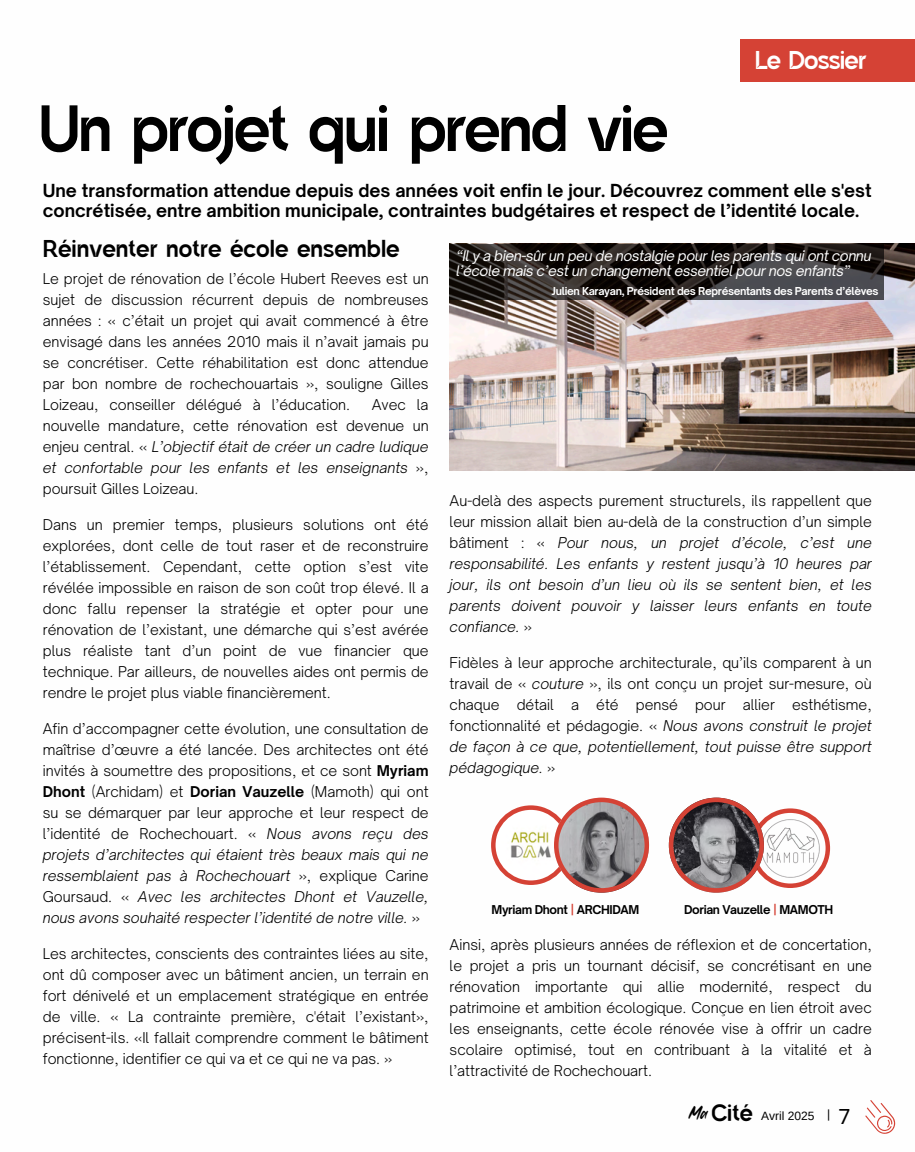
<style>
.page{position:relative;width:915px;height:1152px;background:#fff}
.page>*{position:absolute;margin:0;border:0;box-sizing:border-box;transform-origin:0 0}
.t1{font:69px "Amidone Grotesk";letter-spacing:-.03em;color:#000}
.t2{font:27px "Amidone Grotesk";letter-spacing:-.03em;color:#fff}
.t3{font:25.5px "Amidone Grotesk";color:#000}
.t4{font:24.75px "Amidone Grotesk";color:#000}
.t5{font:21px "Noto Sans";color:#000}
.t6{font:18px "Spotlight";color:#000}
.t7{font:700 17.25px/20.2px "Open Sauce One";color:#000}
.t8{font:300 14.25px/21px "Open Sauce One";color:#000;text-align:justify}
.t9{font:italic 300 14.25px/21px "Open Sauce One";color:#000;text-align:justify}
.t10{font:italic 13.95px/14.7px "Open Sauce One";letter-spacing:-.03em;color:#fff}
.t11{font:12px "Arimo";color:#000}
.t12{font:700 11.7px "Open Sauce One";letter-spacing:-.03em;color:#000}
.t13{font:700 10.5px "Open Sauce One";letter-spacing:-.03em;color:#fff}
.s1{font-style:italic}
.s2{font-weight:700}
.s3{font-style:normal}
.s4{color:#d54235}
</style>
<div class="page">
<img style="left:449px;top:244px;width:466px;height:227px">
<div style="left:740px;top:39px;width:175px;height:42px;background:#d54235"></div>
<svg style="left:491px;top:798px;width:158px;height:95px"></svg>
<svg style="left:669px;top:798px;width:161px;height:95px"></svg>
<svg style="left:865px;top:1100px;width:30px;height:34px"></svg>
<svg style="left:449px;top:244px;width:435px;height:55px"></svg>
<p class="t2" style="left:755px;top:44px;width:113px">Le Dossier</p>
<h5 class="t1" style="left:39px;top:86px;width:631px">Un projet qui prend vie</h5>
<p class="t7" style="left:43px;top:180px;width:830px">Une transformation attendue depuis des années voit enfin le jour. Découvrez comment elle s'est concrétisée, entre ambition municipale, contraintes budgétaires et respect de l’identité locale.</p>
<h6 class="t3" style="left:43px;top:233px;width:358px">Réinventer notre école ensemble</h6>
<h5 class="t8" style="left:43px;top:268px;width:387px">Le projet de rénovation de l’école Hubert Reeves est un sujet de discussion récurrent depuis de nombreuses années : « c’était un projet qui avait commencé à être envisagé dans les années 2010 mais il n’avait jamais pu se concrétiser. Cette réhabilitation est donc attendue par bon nombre de rochechouartais », souligne Gilles Loizeau, conseiller délégué à l’éducation.</h5>
<h5 class="t8" style="left:43px;top:394px;width:387px;text-indent:329px">Avec la nouvelle mandature, cette rénovation est devenue un enjeu central. « <span class="s1">L’objectif était de créer un cadre ludique et confortable pour les enfants et les enseignants</span> », poursuit Gilles Loizeau.</h5>
<p class="t8" style="left:43px;top:514px;width:387px">Dans un premier temps, plusieurs solutions ont été explorées, dont celle de tout raser et de reconstruire l’établissement. Cependant, cette option s’est vite révélée impossible en raison de son coût trop élevé. Il a donc fallu repenser la stratégie et opter pour une rénovation de l’existant, une démarche qui s’est avérée plus réaliste tant d’un point de vue financier que technique. Par ailleurs, de nouvelles aides ont permis de rendre le projet plus viable financièrement.</p>
<h5 class="t8" style="left:43px;top:718px;width:387px">Afin d’accompagner cette évolution, une consultation de maîtrise d’œuvre a été lancée. Des architectes ont été invités à soumettre des propositions, et ce sont <span class="s2">Myriam Dhont</span> (Archidam) et <span class="s2">Dorian Vauzelle</span> (Mamoth) qui ont su se démarquer par leur approche et leur respect de l’identité de Rochechouart. « <span class="s1">Nous avons reçu des projets d’architectes qui étaient très beaux mais qui ne ressemblaient pas à Rochechouart</span> », explique Carine Goursaud. « <span class="s1">Avec les architectes Dhont et Vauzelle, nous avons souhaité respecter l’identité de notre ville.</span> »</h5>
<h5 class="t8" style="left:43px;top:943px;width:387px">Les architectes, conscients des contraintes liées au site, ont dû composer avec un bâtiment ancien, un terrain en fort dénivelé et un emplacement stratégique en entrée de ville. « La contrainte première, c'était l’existant», précisent-ils. «Il fallait comprendre comment le bâtiment fonctionne, identifier ce qui va et ce qui ne va pas. »</h5>
<p class="t10" style="left:456px;top:249px;width:417px">“Il y a bien-sûr un peu de nostalgie pour les parents qui ont connu l’école mais c’est un changement essentiel pour nos enfants”</p>
<p class="t13" style="left:552px;top:284px;width:328px">Julien Karayan, Président des Représentants des Parents d’élèves</p>
<h2 class="t9" style="left:449px;top:490px;width:424px"><span class="s3">Au-delà des aspects purement structurels, ils rappellent que leur mission allait bien au-delà de la construction d’un simple bâtiment : «</span> Pour nous, un projet d’école, c’est une responsabilité. Les enfants y restent jusqu’à 10 heures par jour, ils ont besoin d’un lieu où ils se sentent bien, et les parents doivent pouvoir y laisser leurs enfants en toute confiance. <span class="s3">»</span></h2>
<h1 class="t8" style="left:449px;top:652px;width:424px">Fidèles à leur approche architecturale, qu’ils comparent à un travail de « <span class="s1">couture</span> », ils ont conçu un projet sur-mesure, où chaque détail a été pensé pour allier esthétisme, fonctionnalité et pédagogie. « <span class="s1">Nous avons construit le projet de façon à ce que, potentiellement, tout puisse être support pédagogique.</span> »</h1>
<h5 class="t12" style="left:491px;top:902px;width:149px">Myriam Dhont <span class="s4">|</span> ARCHIDAM</h5>
<p class="t12" style="left:684px;top:902px;width:151px">Dorian Vauzelle <span class="s4">|</span> MAMOTH</p>
<h3 class="t8" style="left:449px;top:934px;width:424px">Ainsi, après plusieurs années de réflexion et de concertation, le projet a pris un tournant décisif, se concrétisant en une rénovation importante qui allie modernité, respect du patrimoine et ambition écologique. Conçue en lien étroit avec les enseignants, cette école rénovée vise à offrir un cadre scolaire optimisé, tout en contribuant à la vitalité et à l’attractivité de Rochechouart.</h3>
<p class="t6" style="left:688px;top:1105px;width:20px">Ma</p>
<p class="t4" style="left:711px;top:1097px;width:43px">Cité</p>
<h6 class="t11" style="left:761px;top:1109px;width:55px">Avril 2025</h6>
<h2 class="t11" style="left:827px;top:1108px;width:5px">|</h2>
<h4 class="t5" style="left:838px;top:1102px;width:14px">7</h4>
</div>
